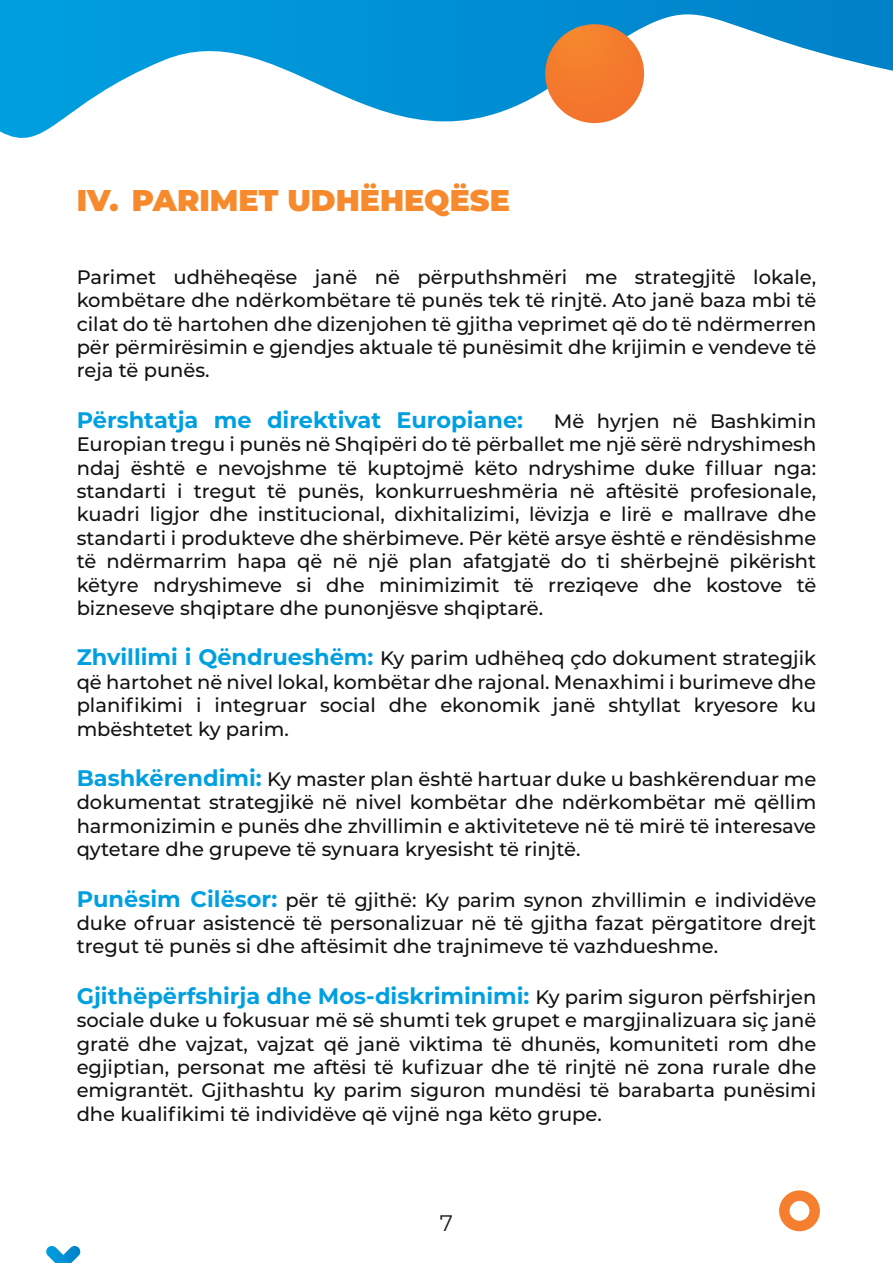
<style>
.page{position:relative;width:893px;height:1263px;background:#fff}
.page>*{position:absolute;margin:0;border:0;box-sizing:border-box;transform-origin:0 0}
.t1{font:900 30px "Montserrat";color:#f68a2d}
.t2{font:700 22.5px "Montserrat";color:#00a0e0}
.t3{font:22.5px "Montserrat";color:#231f20}
.t4{font:500 19.5px/23.4px "Montserrat";color:#121212;text-align:justify}
.s1{font-weight:700;font-size:22.5px;color:#00a0e0}
.s2{font-weight:500;font-size:19.5px;color:#121212}
</style>
<div class="page">
<svg style="left:0;top:0;width:893px;height:138px"></svg>
<div style="left:545px;top:24px;width:99px;height:99px;background:#f47a2d;border-radius:49px"></div>
<svg style="left:779px;top:1190px;width:41px;height:41px"></svg>
<svg style="left:46px;top:1246px;width:35px;height:17px"></svg>
<h1 class="t1" style="left:77px;top:177px;width:435px">IV. PARIMET UDHËHEQËSE</h1>
<p class="t4" style="left:77px;top:264px;width:741px">Parimet udhëheqëse janë në përputhshmëri me strategjitë lokale, kombëtare dhe ndërkombëtare të punës tek të rinjtë. Ato janë baza mbi të cilat do të hartohen dhe dizenjohen të gjitha veprimet që do të ndërmerren për përmirësimin e gjendjes aktuale të punësimit dhe krijimin e vendeve të reja të punës.</p>
<p class="t2" style="left:77px;top:403px;width:448px">Përshtatja me direktivat Europiane:</p>
<p class="t4" style="left:77px;top:408px;width:741px;text-indent:477px">Më hyrjen në Bashkimin Europian tregu i punës në Shqipëri do të përballet me një sërë ndryshimesh ndaj është e nevojshme të kuptojmë këto ndryshime duke filluar nga: standarti i tregut të punës, konkurrueshmëria në aftësitë profesionale, kuadri ligjor dhe institucional, dixhitalizimi, lëvizja e lirë e mallrave dhe standarti i produkteve dhe shërbimeve. Për këtë arsye është e rëndësishme të ndërmarrim hapa që në një plan afatgjatë do ti shërbejnë pikërisht këtyre ndryshimeve si dhe minimizimit të rreziqeve dhe kostove të bizneseve shqiptare dhe punonjësve shqiptarë.</p>
<p class="t4" style="left:77px;top:646px;width:741px"><span class="s1">Zhvillimi i Qëndrueshëm:</span> Ky parim udhëheq çdo dokument strategjik që hartohet në nivel lokal, kombëtar dhe rajonal. Menaxhimi i burimeve dhe planifikimi i integruar social dhe ekonomik janë shtyllat kryesore ku mbështetet ky parim.</p>
<p class="t4" style="left:77px;top:766px;width:741px"><span class="s1">Bashkërendimi:</span> Ky master plan është hartuar duke u bashkërenduar me dokumentat strategjikë në nivel kombëtar dhe ndërkombëtar më qëllim harmonizimin e punës dhe zhvillimin e aktiviteteve në të mirë të interesave qytetare dhe grupeve të synuara kryesisht të rinjtë.</p>
<p class="t4" style="left:77px;top:887px;width:741px"><span class="s1">Punësim Cilësor:</span> për të gjithë: Ky parim synon zhvillimin e individëve duke ofruar asistencë të personalizuar në të gjitha fazat përgatitore drejt tregut të punës si dhe aftësimit dhe trajnimeve të vazhdueshme.</p>
<p class="t2" style="left:77px;top:979px;width:741px">Gjithëpërfshirja dhe Mos-diskriminimi: <span class="s2">Ky parim siguron përfshirjen</span></p>
<p class="t4" style="left:77px;top:1008px;width:741px">sociale duke u fokusuar më së shumti tek grupet e margjinalizuara siç janë gratë dhe vajzat, vajzat që janë viktima të dhunës, komuniteti rom dhe egjiptian, personat me aftësi të kufizuar dhe të rinjtë në zona rurale dhe emigrantët. Gjithashtu ky parim siguron mundësi të barabarta punësimi dhe kualifikimi të individëve që vijnë nga këto grupe.</p>
<p class="t3" style="left:440px;top:1208px;width:15px">7</p>
</div>
